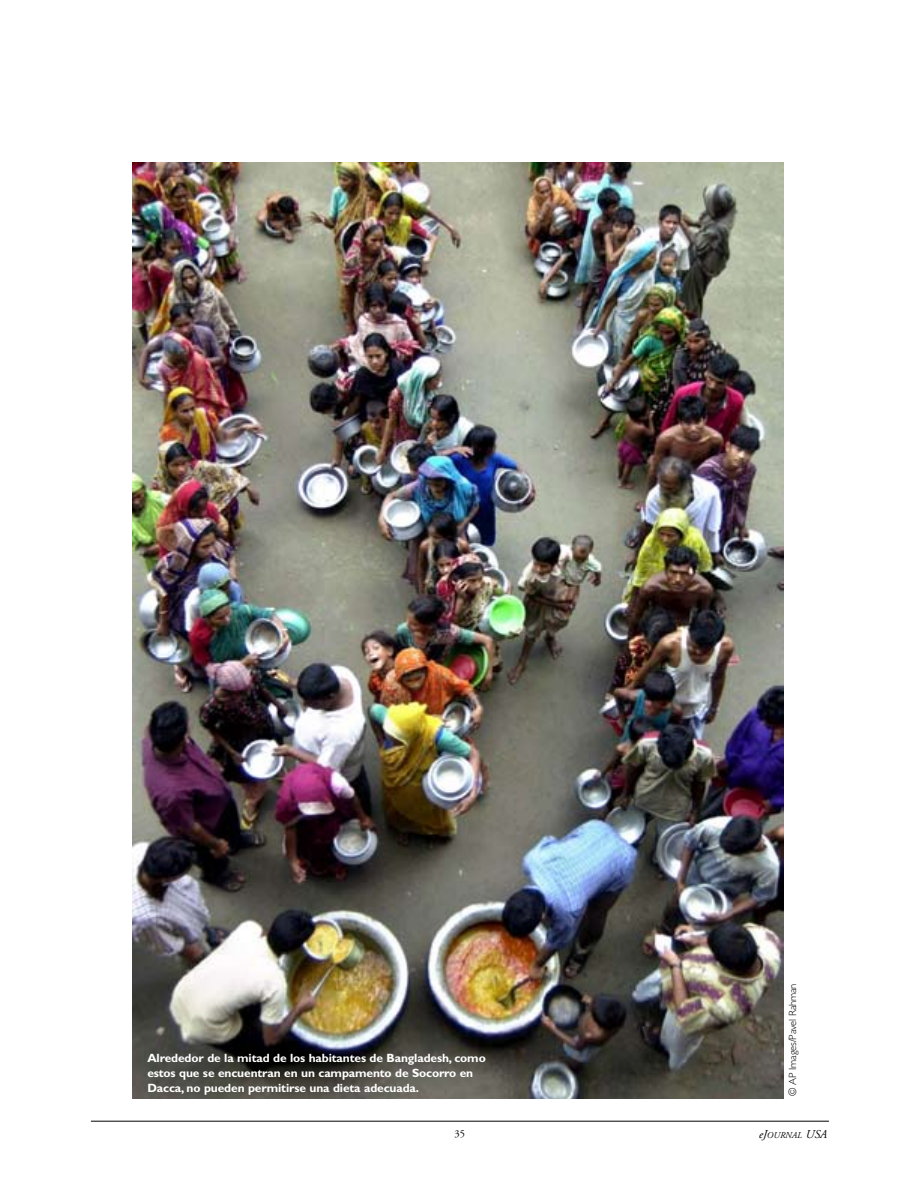
<style>
.page{position:relative;width:918px;height:1188px;background:#fff}
.page>*{position:absolute;margin:0;border:0;box-sizing:border-box;transform-origin:0 0}
.t1{font:700 12px/15px "Gill Sans";letter-spacing:-.01em;color:#fff}
.t2{font:300 10.5px "Gill Sans";letter-spacing:-.01em;color:#000}
.t3{font:10.5px "Adobe Garamond";color:#000}
.t4{font:italic 9px "Adobe Garamond";color:#000}
.s1{font-size:12px}
</style>
<div class="page">
<hr style="left:91px;top:1121px;width:738px;height:1px;background:#000">
<img style="left:133px;top:163px;width:651px;height:936px">
<p class="t1" style="left:147px;top:1050px;width:340px">Alrededor de la mitad de los habitantes de Bangladesh, como estos que se encuentran en un campamento de Socorro en<br>Dacca, no pueden permitirse una dieta adecuada.</p>
<p class="t2" style="left:787px;top:1096px;width:114px;rotate:-90deg">© AP Images/Pavel Rahman</p>
<p class="t3" style="left:455px;top:1128px;width:12px">35</p>
<p class="t4" style="left:758px;top:1130px;width:70px"><span class="s1">e</span><span class="s1">J</span>OURNAL <span class="s1">USA</span></p>
</div>
